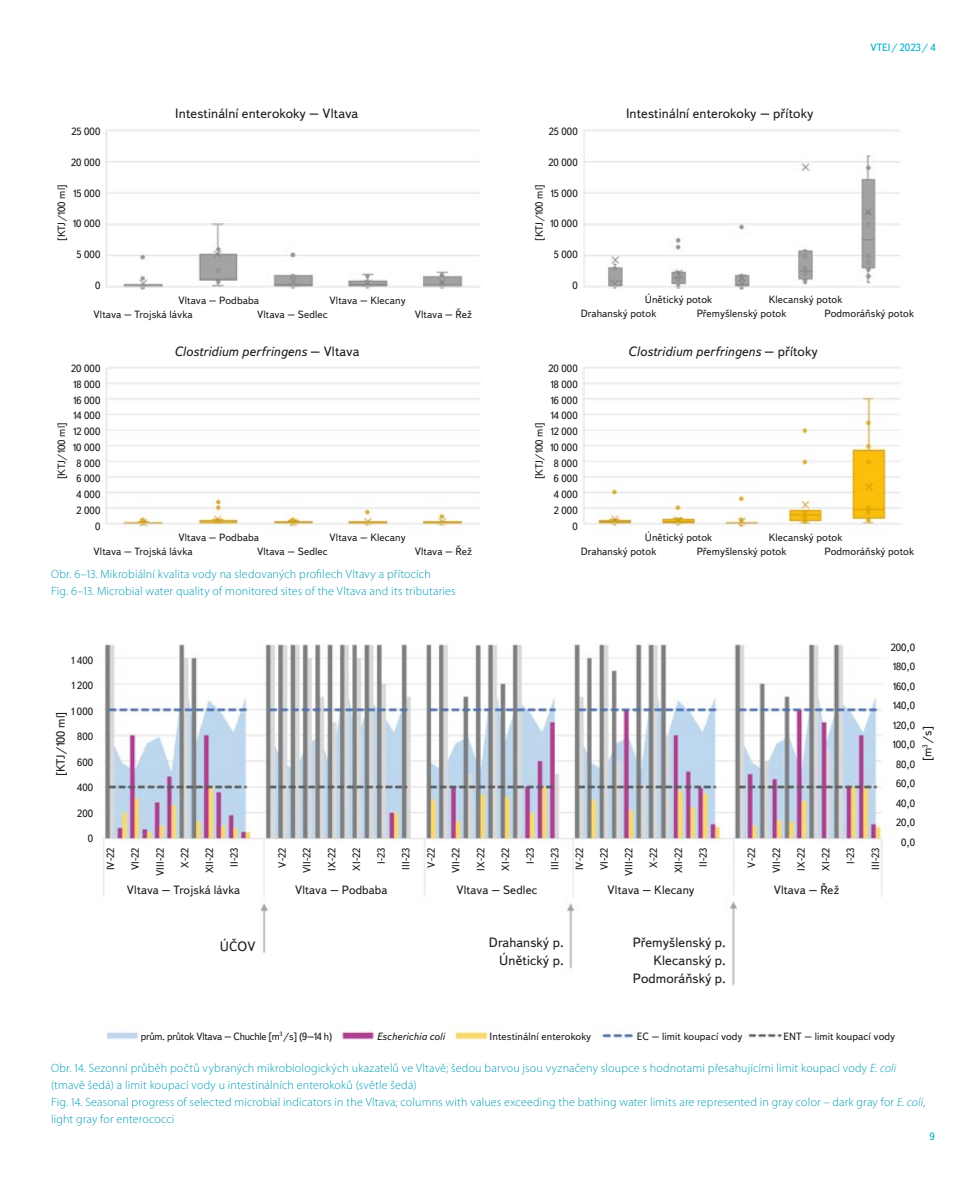
<style>
.page{position:relative;width:978px;height:1191px;background:#fff}
.page>*{position:absolute;margin:0;border:0;box-sizing:border-box;transform-origin:0 0}
.t1{font:13.5px/18px "Textbook New";letter-spacing:.01em;color:#1d1d1b;text-align:right}
.t2{font:italic 13.5px "Textbook New";letter-spacing:.01em;color:#1d1d1b}
.t3{font:300 12px/17px "Myriad Pro";letter-spacing:.015em;color:#009cb4}
.t4{font:12px "Textbook New";letter-spacing:.01em;color:#1d1d1b}
.t5{font:10.5px/15.8px "Textbook New";letter-spacing:.01em;color:#1d1d1b;text-align:right}
.t6{font:10.5px "Textbook New";letter-spacing:-.02em;color:#1d1d1b}
.t7{font:italic 10.5px "Textbook New";letter-spacing:.01em;color:#1d1d1b}
.t8{font:10.5px "Textbook New";color:#00afcb}
.s1{font-style:normal}
.s2{font-style:italic}
</style>
<div class="page">
<img style="left:103px;top:644px;width:780px;height:397px">
<img style="left:105px;top:129px;width:375px;height:161px">
<img style="left:105px;top:367px;width:376px;height:161px">
<img style="left:583px;top:129px;width:318px;height:161px">
<img style="left:583px;top:367px;width:317px;height:169px">
<p class="t8" style="left:870px;top:41px;width:67px">VTEI/ 2023/ 4</p>
<p class="t1" style="left:175px;top:104px;width:185px">Intestinální enterokoky – Vltava</p>
<p class="t1" style="left:626px;top:104px;width:189px">Intestinální enterokoky – přítoky</p>
<p class="t5" style="left:72px;top:124px;width:30px">25 000</p>
<p class="t5" style="left:71px;top:154px;width:31px">20 000</p>
<p class="t5" style="left:74px;top:185px;width:28px">15 000</p>
<p class="t5" style="left:73px;top:216px;width:29px">10 000</p>
<p class="t5" style="left:77px;top:247px;width:25px">5 000</p>
<p class="t5" style="left:95px;top:277px;width:7px">0</p>
<p class="t5" style="left:54px;top:241px;width:58px;rotate:-90deg">[KTJ/100 ml]</p>
<p class="t5" style="left:549px;top:124px;width:30px">25 000</p>
<p class="t5" style="left:548px;top:154px;width:31px">20 000</p>
<p class="t5" style="left:551px;top:185px;width:28px">15 000</p>
<p class="t5" style="left:551px;top:216px;width:29px">10 000</p>
<p class="t5" style="left:554px;top:247px;width:25px">5 000</p>
<p class="t5" style="left:572px;top:277px;width:7px">0</p>
<p class="t5" style="left:531px;top:241px;width:58px;rotate:-90deg">[KTJ/100 ml]</p>
<p class="t5" style="left:178px;top:292px;width:82px">Vltava – Podbaba</p>
<p class="t5" style="left:330px;top:292px;width:78px">Vltava – Klecany</p>
<p class="t5" style="left:257px;top:306px;width:72px">Vltava – Sedlec</p>
<p class="t5" style="left:415px;top:306px;width:59px">Vltava – Řež</p>
<p class="t5" style="left:94px;top:306px;width:101px">Vltava – Trojská lávka</p>
<p class="t5" style="left:645px;top:291px;width:69px">Únětický potok</p>
<p class="t5" style="left:769px;top:291px;width:75px">Klecanský potok</p>
<p class="t5" style="left:581px;top:305px;width:77px">Drahanský potok</p>
<p class="t5" style="left:697px;top:305px;width:91px">Přemyšlenský potok</p>
<p class="t5" style="left:824px;top:305px;width:91px">Podmoráňský potok</p>
<p class="t2" style="left:174px;top:343px;width:187px">Clostridium perfringens <span class="s1">– Vltava</span></p>
<p class="t2" style="left:628px;top:343px;width:191px">Clostridium perfringens <span class="s1">– přítoky</span></p>
<p class="t5" style="left:71px;top:360px;width:31px">20 000<br>18 000<br>16 000<br>14 000<br>12 000<br>10 000<br>8 000<br>6 000<br>4 000<br>2 000<br>0</p>
<p class="t5" style="left:54px;top:479px;width:58px;rotate:-90deg">[KTJ/100 ml]</p>
<p class="t5" style="left:178px;top:529px;width:82px">Vltava – Podbaba</p>
<p class="t5" style="left:330px;top:529px;width:78px">Vltava – Klecany</p>
<p class="t5" style="left:257px;top:543px;width:72px">Vltava – Sedlec</p>
<p class="t5" style="left:415px;top:543px;width:59px">Vltava – Řež</p>
<p class="t5" style="left:94px;top:543px;width:101px">Vltava – Trojská lávka</p>
<p class="t5" style="left:549px;top:360px;width:31px">20 000<br>18 000<br>16 000<br>14 000<br>12 000<br>10 000<br>8 000<br>6 000<br>4 000<br>2 000<br>0</p>
<p class="t5" style="left:531px;top:479px;width:58px;rotate:-90deg">[KTJ/100 ml]</p>
<p class="t5" style="left:645px;top:529px;width:69px">Únětický potok</p>
<p class="t5" style="left:769px;top:529px;width:75px">Klecanský potok</p>
<p class="t5" style="left:581px;top:543px;width:77px">Drahanský potok</p>
<p class="t5" style="left:697px;top:543px;width:91px">Přemyšlenský potok</p>
<p class="t5" style="left:824px;top:543px;width:91px">Podmoráňský potok</p>
<p class="t3" style="left:51px;top:566px;width:406px">Obr. 6–13. Mikrobiální kvalita vody na sledovaných profilech Vltavy a přítocích<br>Fig. 6–13. Microbial water quality of monitored sites of the Vltava and its tributaries</p>
<p class="t5" style="left:72px;top:652px;width:23px">1 400</p>
<p class="t5" style="left:72px;top:677px;width:23px">1 200</p>
<p class="t5" style="left:71px;top:703px;width:23px">1 000</p>
<p class="t5" style="left:77px;top:728px;width:17px">800</p>
<p class="t5" style="left:77px;top:754px;width:17px">600</p>
<p class="t5" style="left:77px;top:779px;width:17px">400</p>
<p class="t5" style="left:77px;top:805px;width:17px">200</p>
<p class="t5" style="left:88px;top:830px;width:7px">0</p>
<p class="t4" style="left:53px;top:776px;width:66px;rotate:-90deg">[KTJ/100 ml]</p>
<p class="t5" style="left:103px;top:870px;width:24px;rotate:-90deg">IV-22</p>
<p class="t5" style="left:127px;top:870px;width:24px;rotate:-90deg">VI-22</p>
<p class="t5" style="left:152px;top:876px;width:30px;rotate:-90deg">VIII-22</p>
<p class="t5" style="left:177px;top:867px;width:22px;rotate:-90deg">X-22</p>
<p class="t5" style="left:202px;top:873px;width:27px;rotate:-90deg">XII-22</p>
<p class="t5" style="left:226px;top:867px;width:21px;rotate:-90deg">II-23</p>
<p class="t5" style="left:572px;top:870px;width:24px;rotate:-90deg">IV-22</p>
<p class="t5" style="left:596px;top:870px;width:24px;rotate:-90deg">VI-22</p>
<p class="t5" style="left:621px;top:876px;width:30px;rotate:-90deg">VIII-22</p>
<p class="t5" style="left:646px;top:867px;width:22px;rotate:-90deg">X-22</p>
<p class="t5" style="left:671px;top:873px;width:27px;rotate:-90deg">XII-22</p>
<p class="t5" style="left:274px;top:867px;width:22px;rotate:-90deg">V-22</p>
<p class="t5" style="left:695px;top:867px;width:21px;rotate:-90deg">II-23</p>
<p class="t5" style="left:299px;top:873px;width:27px;rotate:-90deg">VII-22</p>
<p class="t5" style="left:324px;top:870px;width:25px;rotate:-90deg">IX-22</p>
<p class="t5" style="left:349px;top:870px;width:25px;rotate:-90deg">XI-22</p>
<p class="t5" style="left:373px;top:864px;width:18px;rotate:-90deg">I-23</p>
<p class="t5" style="left:398px;top:869px;width:24px;rotate:-90deg">III-23</p>
<p class="t5" style="left:423px;top:867px;width:22px;rotate:-90deg">V-22</p>
<p class="t5" style="left:448px;top:873px;width:27px;rotate:-90deg">VII-22</p>
<p class="t5" style="left:473px;top:870px;width:25px;rotate:-90deg">IX-22</p>
<p class="t5" style="left:498px;top:870px;width:25px;rotate:-90deg">XI-22</p>
<p class="t5" style="left:522px;top:864px;width:18px;rotate:-90deg">I-23</p>
<p class="t5" style="left:547px;top:869px;width:24px;rotate:-90deg">III-23</p>
<p class="t5" style="left:744px;top:867px;width:22px;rotate:-90deg">V-22</p>
<p class="t5" style="left:768px;top:873px;width:27px;rotate:-90deg">VII-22</p>
<p class="t5" style="left:793px;top:870px;width:25px;rotate:-90deg">IX-22</p>
<p class="t5" style="left:818px;top:870px;width:25px;rotate:-90deg">XI-22</p>
<p class="t5" style="left:843px;top:864px;width:18px;rotate:-90deg">I-23</p>
<p class="t5" style="left:867px;top:869px;width:24px;rotate:-90deg">III-23</p>
<p class="t4" style="left:127px;top:882px;width:115px">Vltava – Trojská lávka</p>
<p class="t4" style="left:295px;top:882px;width:94px">Vltava – Podbaba</p>
<p class="t4" style="left:456px;top:882px;width:82px">Vltava – Sedlec</p>
<p class="t4" style="left:608px;top:882px;width:88px">Vltava – Klecany</p>
<p class="t4" style="left:774px;top:882px;width:67px">Vltava – Řež</p>
<p class="t5" style="left:891px;top:637px;width:26px;line-height:19.5px">200,0<br>180,0<br>160,0<br>140,0<br>120,0<br>100,0<br>80,0<br>60,0<br>40,0<br>20,0<br>0,0</p>
<p class="t4" style="left:920px;top:761px;width:37px;rotate:-90deg">[m<sup>3</sup>/s]</p>
<p class="t1" style="left:220px;top:937px;width:37px">ÚČOV</p>
<p class="t1" style="left:489px;top:933px;width:76px">Drahanský p.<br>Únětický p.</p>
<p class="t1" style="left:633px;top:933px;width:95px">Přemyšlenský p.<br>Klecanský p.<br>Podmoráňský p.</p>
<p class="t6" style="left:141px;top:1030px;width:193px">prům. průtok Vltava – Chuchle [m<sup>3</sup>/s] (9–14 h)</p>
<p class="t7" style="left:377px;top:1030px;width:69px">Escherichia coli</p>
<p class="t5" style="left:490px;top:1028px;width:103px">Intestinální enterokoky</p>
<p class="t5" style="left:637px;top:1028px;width:107px">EC – limit koupací vody</p>
<p class="t5" style="left:783px;top:1028px;width:113px">ENT – limit koupací vody</p>
<p class="t3" style="left:51px;top:1059px;width:876px">Obr. 14. Sezonní průběh počtů vybraných mikrobiologických ukazatelů ve Vltavě; šedou barvou jsou vyznačeny sloupce s hodnotami přesahujícími limit koupací vody <span class="s2">E. coli </span>(tmavě šedá) a limit koupací vody u intestinálních enterokoků (světle šedá)<br>Fig. 14. Seasonal progress of selected microbial indicators in the Vltava; columns with values exceeding the bathing water limits are represented in gray color – dark gray for <span class="s2">E. coli</span>, light gray for enterococci</p>
<p class="t8" style="left:929px;top:1130px;width:7px">9</p>
</div>
